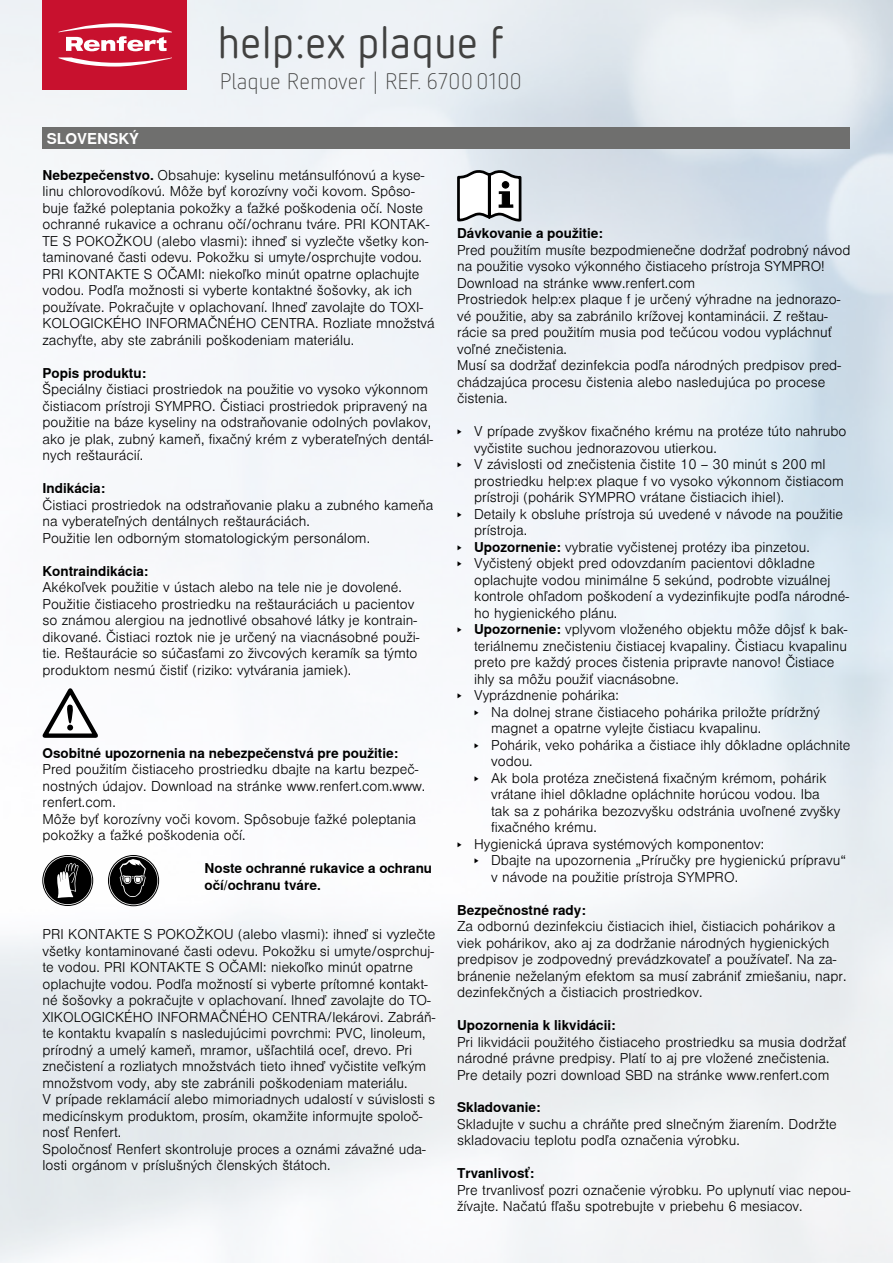
<style>
.page{position:relative;width:893px;height:1263px;background:#fff}
.page>*{position:absolute;margin:0;border:0;box-sizing:border-box;transform-origin:0 0}
.t1{font:45px "Netto Pro";color:#414140}
.t2{font:300 22.5px "Netto Pro";color:#414140}
.t3{font:700 15px "Nimbus Sans Global";color:#fff}
.t4{font:300 13.5px/16.5px "Nimbus Sans Global";color:#000}
.t5{font:700 13.5px/16.5px "Nimbus Sans Global";color:#000}
.s1{font-weight:700}
</style>
<div class="page">
<img style="left:0;top:0;width:893px;height:1263px">
<div style="left:43px;top:0;width:144px;height:89px;background:#c8112e"></div>
<svg style="left:59px;top:57px;width:113px;height:10px"></svg>
<svg style="left:59px;top:23px;width:113px;height:28px"></svg>
<div style="left:43px;top:128px;width:807px;height:21px;background:#6f6f6e"></div>
<svg style="left:43px;top:688px;width:55px;height:50px"></svg>
<svg style="left:108px;top:855px;width:51px;height:51px"></svg>
<div style="left:108px;top:855px;width:51px;height:51px;border:1px solid #000;border-radius:50%"></div>
<div style="left:110px;top:857px;width:47px;height:47px;background:#000;border-radius:50%"></div>
<svg style="left:119px;top:859px;width:27px;height:38px"></svg>
<svg style="left:43px;top:855px;width:50px;height:50px"></svg>
<div style="left:43px;top:855px;width:50px;height:51px;border:1px solid #000;border-radius:50%"></div>
<div style="left:44px;top:857px;width:47px;height:47px;background:#000;border-radius:50%"></div>
<svg style="left:57px;top:863px;width:22px;height:35px"></svg>
<svg style="left:456px;top:169px;width:67px;height:54px"></svg>
<h1 class="t1" style="left:217px;top:13px;width:287px">help:ex plaque f</h1>
<h2 class="t2" style="left:220px;top:67px;width:304px">Plaque Remover | REF. 67000100</h2>
<p class="t3" style="left:47px;top:130px;width:94px">SLOVENSKÝ</p>
<p class="t4" style="left:43px;top:167px;width:394px"><span class="s1">Nebezpečenstvo.</span> Obsahuje: kyselinu metánsulfónovú a kyse&shy;linu chlorovodíkovú. Môže byť korozívny voči kovom. Spôso&shy;buje ťažké poleptania pokožky a ťažké poškodenia očí. Noste ochranné rukavice a ochranu očí/ochranu tváre. PRI KONTAK-TE S POKOŽKOU (alebo vlasmi): ihneď si vyzlečte všetky kon&shy;taminované časti odevu. Pokožku si umyte/osprchujte vodou.<br>PRI KONTAKTE S OČAMI: niekoľko minút opatrne oplachujte vodou. Podľa možnosti si vyberte kontaktné šošovky, ak ich používate. Pokračujte v oplachovaní. Ihneď zavolajte do TOXI-KOLOGICKÉHO INFORMAČNÉHO CENTRA. Rozliate množstvá zachyťte, aby ste zabránili poškodeniam materiálu.</p>
<p class="t5" style="left:43px;top:365px;width:105px">Popis produktu:</p>
<p class="t4" style="left:43px;top:381px;width:392px">Špeciálny čistiaci prostriedok na použitie vo vysoko výkonnom čistiacom prístroji SYMPRO. Čistiaci prostriedok pripravený na použitie na báze kyseliny na odstraňovanie odolných povlakov, ako je plak, zubný kameň, fixačný krém z vyberateľných dentál&shy;nych reštaurácií.</p>
<p class="t5" style="left:43px;top:480px;width:64px">Indikácia:</p>
<p class="t4" style="left:43px;top:497px;width:392px">Čistiaci prostriedok na odstraňovanie plaku a zubného kameňa na vyberateľných dentálnych reštauráciách.<br>Použitie len odborným stomatologickým personálom.</p>
<p class="t5" style="left:43px;top:563px;width:107px">Kontraindikácia:</p>
<p class="t4" style="left:43px;top:579px;width:378px">Akékoľvek použitie v ústach alebo na tele nie je dovolené.<br>Použitie čistiaceho prostriedku na reštauráciách u pacientov so známou alergiou na jednotlivé obsahové látky je kontrain&shy;dikované. Čistiaci roztok nie je určený na viacnásobné použi&shy;tie. Reštaurácie so súčasťami zo živcových keramík sa týmto produktom nesmú čistiť (riziko: vytvárania jamiek).</p>
<p class="t5" style="left:43px;top:745px;width:357px">Osobitné upozornenia na nebezpečenstvá pre použitie:</p>
<p class="t4" style="left:43px;top:761px;width:384px">Pred použitím čistiaceho prostriedku dbajte na kartu bezpeč&shy;nostných údajov. Download na stránke www.renfert.com.www. renfert.com.<br>Môže byť korozívny voči kovom. Spôsobuje ťažké poleptania pokožky a ťažké poškodenia očí.</p>
<p class="t5" style="left:205px;top:860px;width:229px">Noste ochranné rukavice a ochranu očí/ochranu tváre.</p>
<p class="t4" style="left:43px;top:926px;width:395px">PRI KONTAKTE S POKOŽKOU (alebo vlasmi): ihneď si vyzlečte všetky kontaminované časti odevu. Pokožku si umyte/osprchuj&shy;te vodou. PRI KONTAKTE S OČAMI: niekoľko minút opatrne oplachujte vodou. Podľa možností si vyberte prítomné kontakt&shy;né šošovky a pokračujte v oplachovaní. Ihneď zavolajte do TO-XIKOLOGICKÉHO INFORMAČNÉHO CENTRA/lekárovi. Zabráň&shy;te kontaktu kvapalín s nasledujúcimi povrchmi: PVC, linoleum, prírodný a umelý kameň, mramor, ušľachtilá oceľ, drevo. Pri znečistení a rozliatych množstvách tieto ihneď vyčistite veľkým množstvom vody, aby ste zabránili poškodeniam materiálu.<br>V prípade reklamácií alebo mimoriadnych udalostí v súvislosti s medicínskym produktom, prosím, okamžite informujte spoloč&shy;nosť Renfert.<br>Spoločnosť Renfert skontroluje proces a oznámi závažné uda&shy;losti orgánom v príslušných členských štátoch.</p>
<p class="t5" style="left:457px;top:225px;width:147px">Dávkovanie a použitie:</p>
<p class="t4" style="left:457px;top:242px;width:395px">Pred použitím musíte bezpodmienečne dodržať podrobný návod na použitie vysoko výkonného čistiaceho prístroja SYMPRO!<br>Download na stránke www.renfert.com<br>Prostriedok help:ex plaque f je určený výhradne na jednorazo&shy;vé použitie, aby sa zabránilo krížovej kontaminácii. Z reštau&shy;rácie sa pred použitím musia pod tečúcou vodou vypláchnuť voľné znečistenia.<br>Musí sa dodržať dezinfekcia podľa národných predpisov pred&shy;chádzajúca procesu čistenia alebo nasledujúca po procese čistenia.</p>
<p class="t4" style="left:457px;top:423px;width:391px">‣ V prípade zvyškov fixačného krému na protéze túto nahrubo</p>
<p class="t4" style="left:474px;top:440px;width:244px">vyčistite suchou jednorazovou utierkou.</p>
<p class="t4" style="left:457px;top:456px;width:370px">‣ V závislosti od znečistenia čistite 10 – 30 minút s 200 ml</p>
<p class="t4" style="left:474px;top:473px;width:371px">prostriedku help:ex plaque f vo vysoko výkonnom čistiacom</p>
<p class="t4" style="left:474px;top:489px;width:311px">prístroji (pohárik SYMPRO vrátane čistiacich ihiel).</p>
<p class="t4" style="left:457px;top:506px;width:388px">‣ Detaily k obsluhe prístroja sú uvedené v návode na použitie</p>
<p class="t4" style="left:474px;top:522px;width:55px">prístroja.</p>
<p class="t4" style="left:457px;top:539px;width:354px">‣ <span class="s1">Upozornenie:</span> vybratie vyčistenej protézy iba pinzetou.</p>
<p class="t4" style="left:457px;top:555px;width:359px">‣ Vyčistený objekt pred odovzdaním pacientovi dôkladne</p>
<p class="t4" style="left:474px;top:572px;width:358px">oplachujte vodou minimálne 5 sekúnd, podrobte vizuálnej</p>
<p class="t4" style="left:474px;top:588px;width:376px">kontrole ohľadom poškodení a vydezinfikujte podľa národné-</p>
<p class="t4" style="left:474px;top:605px;width:145px">ho hygienického plánu.</p>
<p class="t4" style="left:457px;top:621px;width:392px">‣ <span class="s1">Upozornenie:</span> vplyvom vloženého objektu môže dôjsť k bak-</p>
<p class="t4" style="left:474px;top:638px;width:375px">teriálnemu znečisteniu čistiacej kvapaliny. Čistiacu kvapalinu</p>
<p class="t4" style="left:474px;top:654px;width:362px">preto pre každý proces čistenia pripravte nanovo! Čistiace</p>
<p class="t4" style="left:474px;top:671px;width:206px">ihly sa môžu použiť viacnásobne.</p>
<p class="t4" style="left:457px;top:687px;width:163px">‣ Vyprázdnenie pohárika:</p>
<p class="t4" style="left:474px;top:704px;width:347px">‣ Na dolnej strane čistiaceho pohárika priložte prídržný</p>
<p class="t4" style="left:491px;top:720px;width:272px">magnet a opatrne vylejte čistiacu kvapalinu.</p>
<p class="t4" style="left:474px;top:737px;width:378px">‣ Pohárik, veko pohárika a čistiace ihly dôkladne opláchnite</p>
<p class="t4" style="left:491px;top:753px;width:43px">vodou.</p>
<p class="t4" style="left:474px;top:770px;width:354px">‣ Ak bola protéza znečistená fixačným krémom, pohárik</p>
<p class="t4" style="left:491px;top:786px;width:330px">vrátane ihiel dôkladne opláchnite horúcou vodou. Iba</p>
<p class="t4" style="left:491px;top:802px;width:351px">tak sa z pohárika bezozvyšku odstránia uvoľnené zvyšky</p>
<p class="t4" style="left:491px;top:819px;width:107px">fixačného krému.</p>
<p class="t4" style="left:457px;top:835px;width:309px">‣ Hygienická úprava systémových komponentov:</p>
<p class="t4" style="left:474px;top:852px;width:373px">‣ Dbajte na upozornenia „Príručky pre hygienickú prípravu“</p>
<p class="t4" style="left:491px;top:868px;width:248px">v návode na použitie prístroja SYMPRO.</p>
<p class="t5" style="left:457px;top:901px;width:130px">Bezpečnostné rady:</p>
<p class="t4" style="left:457px;top:918px;width:391px">Za odbornú dezinfekciu čistiacich ihiel, čistiacich pohárikov a viek pohárikov, ako aj za dodržanie národných hygienických predpisov je zodpovedný prevádzkovateľ a používateľ. Na za&shy;bránenie neželaným efektom sa musí zabrániť zmiešaniu, napr. dezinfekčných a čistiacich prostriedkov.</p>
<p class="t5" style="left:457px;top:1017px;width:160px">Upozornenia k likvidácii:</p>
<p class="t4" style="left:457px;top:1033px;width:391px">Pri likvidácii použitého čistiaceho prostriedku sa musia dodržať národné právne predpisy. Platí to aj pre vložené znečistenia.<br>Pre detaily pozri download SBD na stránke www.renfert.com</p>
<p class="t5" style="left:457px;top:1099px;width:85px">Skladovanie:</p>
<p class="t4" style="left:457px;top:1116px;width:381px">Skladujte v suchu a chráňte pred slnečným žiarením. Dodržte skladovaciu teplotu podľa označenia výrobku.</p>
<p class="t5" style="left:457px;top:1165px;width:79px">Trvanlivosť:</p>
<p class="t4" style="left:457px;top:1182px;width:395px">Pre trvanlivosť pozri označenie výrobku. Po uplynutí viac nepou&shy;žívajte. Načatú fľašu spotrebujte v priebehu 6 mesiacov.</p>
</div>
